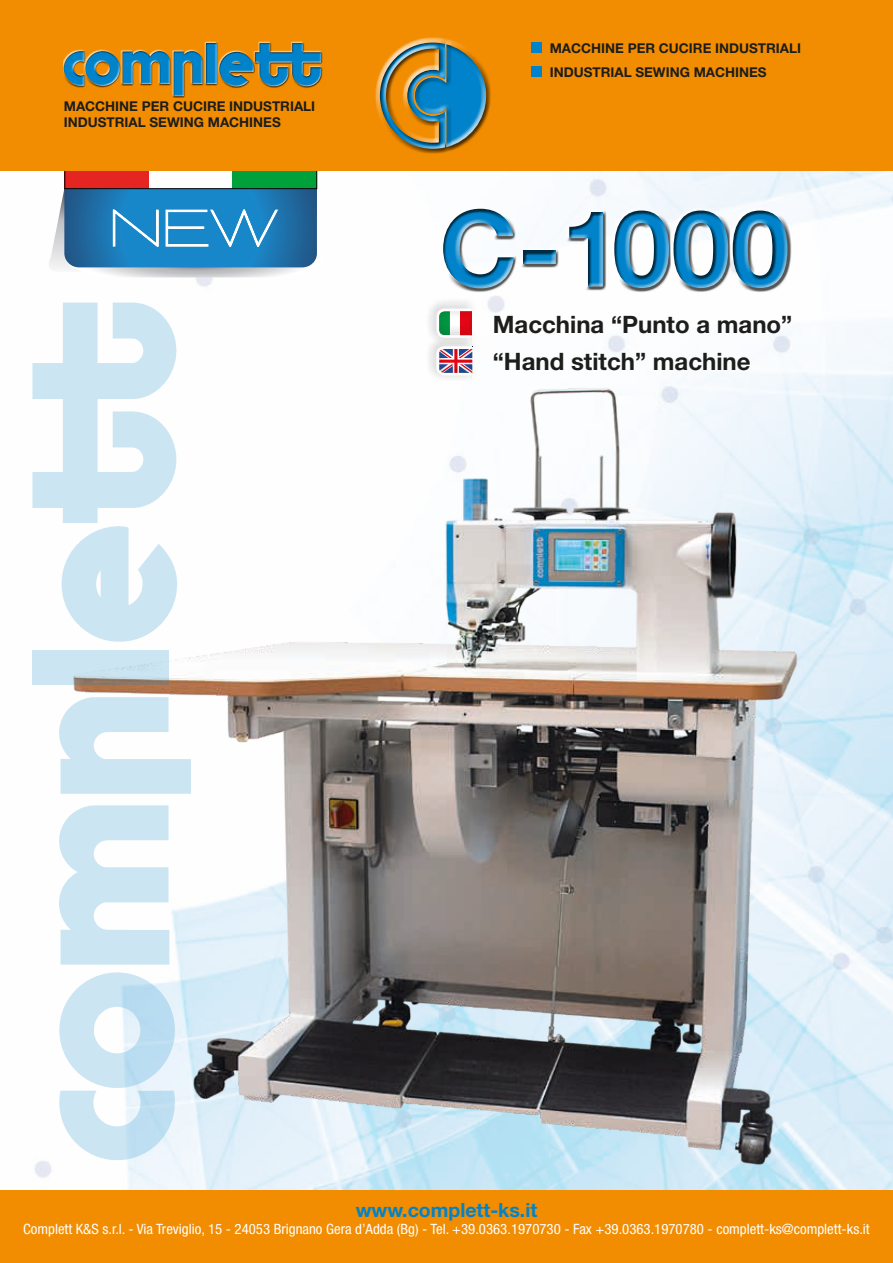
<style>
.page{position:relative;width:893px;height:1263px;background:#fff}
.page>*{position:absolute;margin:0;border:0;box-sizing:border-box;transform-origin:0 0}
.t1{font:700 106.5px "Helvetica Neue LT Std";color:#0083ca}
.t2{font:700 24px/37.5px "Helvetica Neue LT Std";color:#1d1d1b}
.t3{font:700 19.5px "Helvetica Neue LT Std";color:#0083ca}
.t4{font:condensed 14.25px "Helvetica Neue LT Std";color:#fff;scale:1.04 1}
.t5{font:700 13.5px/16.2px "Helvetica Neue LT Std";color:#1d1d1b}
</style>
<div class="page">
<img style="left:0;top:170px;width:893px;height:1021px">
<div style="left:232px;top:170px;width:85px;height:20px;background:#00a13b"></div>
<div style="left:65px;top:170px;width:84px;height:22px;background:#e52521"></div>
<svg style="left:46px;top:189px;width:279px;height:88px;background:#4c94c3"></svg>
<div style="left:65px;top:170px;width:252px;height:19px;border:1px solid #020203"></div>
<img style="left:17px;top:353px;width:812px;height:838px">
<svg style="left:32px;top:650px;width:137px;height:35px;background:#c3d6e0"></svg>
<svg style="left:59px;top:805px;width:110px;height:160px"></svg>
<svg style="left:59px;top:697px;width:132px;height:97px"></svg>
<svg style="left:59px;top:972px;width:116px;height:188px"></svg>
<svg style="left:32px;top:302px;width:145px;height:340px"></svg>
<div style="left:0;top:0;width:893px;height:170px;background:#f28c00"></div>
<div style="left:383px;top:46px;width:109px;height:108px;background:#fff;opacity:.75"></div>
<div style="left:374px;top:37px;width:108px;height:108px;background:#1d1d1b;opacity:.75"></div>
<div style="left:64px;top:41px;width:272px;height:56px;background:#1d1d1b;opacity:.75"></div>
<div style="left:531px;top:43px;width:11px;height:10px;background:#0083ca"></div>
<div style="left:531px;top:67px;width:11px;height:10px;background:#0083ca"></div>
<div style="left:450px;top:209px;width:342px;height:84px;background:#fff;opacity:.75"></div>
<div style="left:438px;top:205px;width:344px;height:85px;background:#1d1d1b;opacity:.75"></div>
<div style="left:425px;top:335px;width:53px;height:47px;background:#1d1d1b;opacity:.5"></div>
<div style="left:425px;top:298px;width:53px;height:47px;background:#1d1d1b;opacity:.5"></div>
<svg style="left:436px;top:299px;width:37px;height:87px"></svg>
<div style="left:0;top:1191px;width:893px;height:72px;background:#f28c00"></div>
<p class="t5" style="left:64px;top:97px;width:253px">MACCHINE PER CUCIRE INDUSTRIALI<br>INDUSTRIAL SEWING MACHINES</p>
<p class="t5" style="left:550px;top:36px;width:253px;line-height:24px">MACCHINE PER CUCIRE INDUSTRIALI<br>INDUSTRIAL SEWING MACHINES</p>
<h1 class="t1" style="left:439px;top:183px;width:352px">C-1000</h1>
<h2 class="t2" style="left:493px;top:305px;width:301px">Macchina “Punto a mano” “Hand stitch” machine</h2>
<h3 class="t3" style="left:356px;top:1198px;width:183px">www.complett-ks.it</h3>
<p class="t4" style="left:23px;top:1221px;width:815px">Complett K&amp;S s.r.l. - Via Treviglio, 15 - 24053 Brignano Gera d’Adda (Bg) - Tel. +39.0363.1970730 - Fax +39.0363.1970780 - complett-ks@complett-ks.it</p>
</div>
